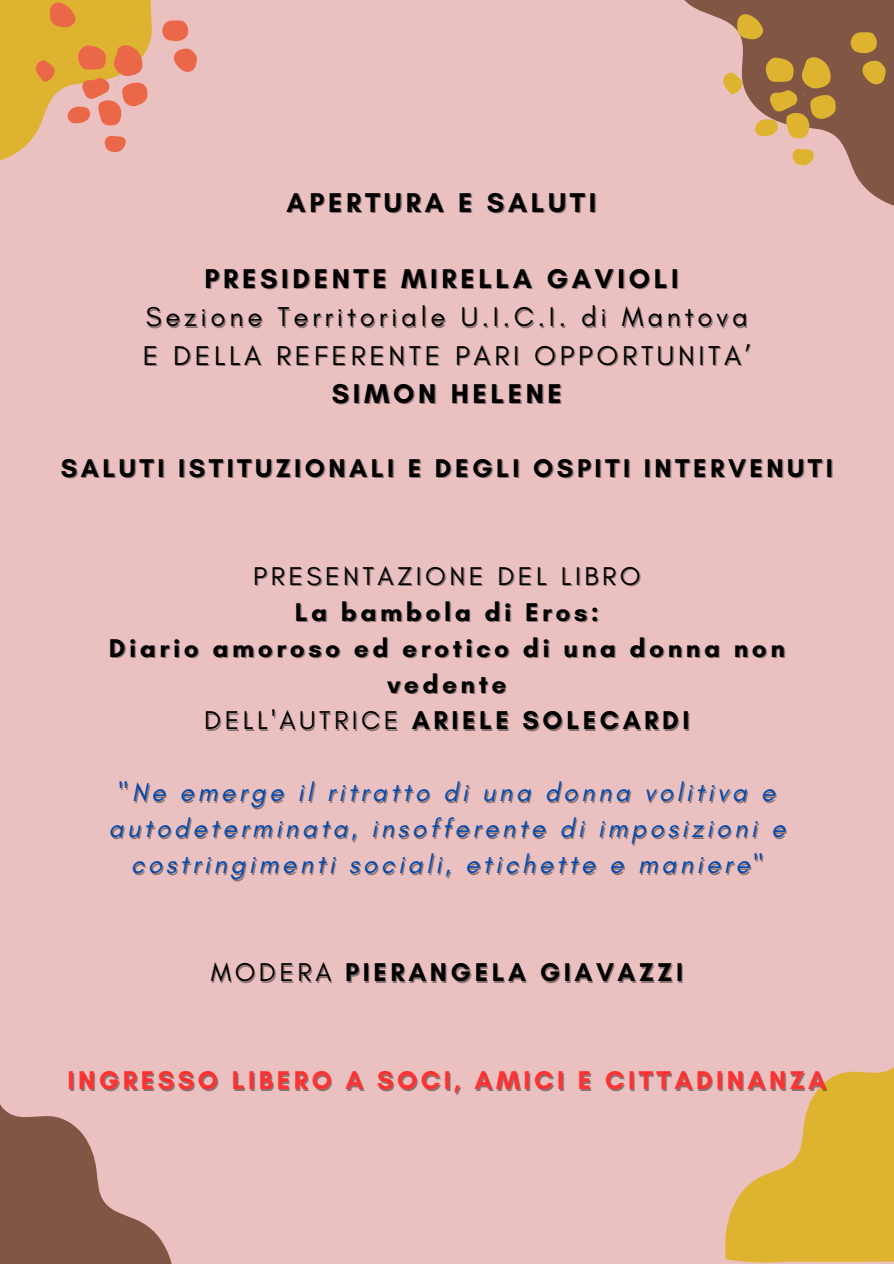
<style>
.page{position:relative;width:894px;height:1264px;background:#fff}
.page>*{position:absolute;margin:0;border:0;box-sizing:border-box;transform-origin:0 0}
.t1{font:27.75px/38.2px "Glacial Indifference";letter-spacing:.135em;color:#000}
.t2{font:700 27.75px "Glacial Indifference";letter-spacing:.135em;color:#000}
.t3{font:700 26.25px/36px "Glacial Indifference";letter-spacing:.135em;color:#000;text-align:center}
.t4{font:italic 26.25px/36px "Glacial Indifference";letter-spacing:.135em;color:#004aad;text-align:center}
.t5{font:700 26.25px "Glacial Indifference";letter-spacing:.135em;color:#ff3131}
.t6{font:26.25px "Glacial Indifference";letter-spacing:.135em;color:#000}
.s1{font-weight:400}
.s2{color:rgb(0 0 0/.4)}
</style>
<div class="page">
<div style="left:0;top:0;width:893px;height:1263px;background:#eac0c0"></div>
<svg style="left:684px;top:0;width:209px;height:206px"></svg>
<svg style="left:754px;top:57px;width:81px;height:108px"></svg>
<svg style="left:850px;top:32px;width:35px;height:54px;background:#ac803a"></svg>
<svg style="left:737px;top:14px;width:25px;height:25px"></svg>
<svg style="left:722px;top:73px;width:19px;height:21px"></svg>
<svg style="left:0;top:0;width:197px;height:161px"></svg>
<svg style="left:725px;top:1068px;width:168px;height:195px;fill:#deb32f"></svg>
<svg style="left:0;top:1104px;width:172px;height:159px"></svg>
<p class="t2" style="left:286px;top:185px;width:311px">APERTURA E SALUTI</p>
<p class="t2" style="left:204px;top:262px;width:475px">PRESIDENTE MIRELLA GAVIOLI</p>
<p class="t1" style="left:143px;top:297px;width:609px">Sezione Territoriale U.I.C.I. di Mantova<br>E DELLA REFERENTE PARI OPPORTUNITA’</p>
<p class="t2" style="left:331px;top:376px;width:231px">SIMON HELENE</p>
<p class="t3" style="left:61px;top:450px;width:773px">SALUTI ISTITUZIONALI E DEGLI OSPITI INTERVENUTI</p>
<p class="t6" style="left:253px;top:560px;width:388px">PRESENTAZIONE DEL LIBRO</p>
<p class="t3" style="left:109px;top:594px;width:677px">La bambola di Eros:<br>Diario amoroso ed erotico di una donna non vedente<br><span class="s1">DELL'AUTRICE</span> ARIELE SOLECARDI</p>
<p class="t4" style="left:108px;top:774px;width:678px">"Ne emerge il ritratto di una donna volitiva e autodeterminata, insofferente di imposizioni e costringimenti sociali, etichette e maniere<span class="s2">"</span></p>
<p class="t3" style="left:211px;top:954px;width:473px"><span class="s1">MODERA</span> PIERANGELA GIAVAZZI</p>
<p class="t5" style="left:68px;top:1064px;width:760px">INGRESSO LIBERO A SOCI, AMICI E CITTADINANZA</p>
</div>
